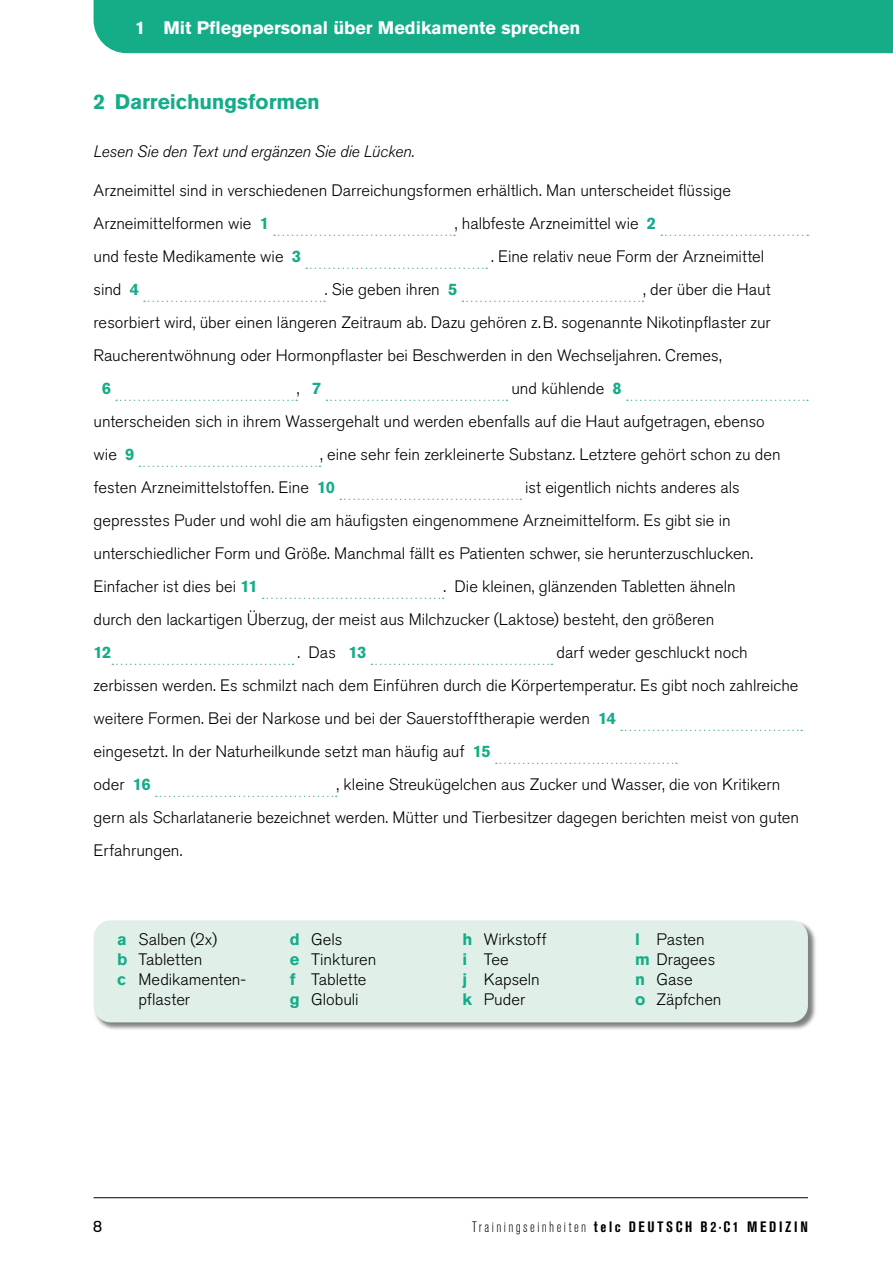
<style>
.page{position:relative;width:893px;height:1263px;background:#fff}
.page>*{position:absolute;margin:0;border:0;box-sizing:border-box;transform-origin:0 0}
.Heading_2{font:700 21px "Akzidenz Grotesk Pro";letter-spacing:-.005em;color:#14ad88}
.t1{font:700 18px "Akzidenz Grotesk Pro";color:#fff}
._11_Fließtext{font:300 16.5px/33px "Akzidenz Grotesk Pro";color:#000}
._11_Fließtext-2{font:italic 300 16.5px "Akzidenz Grotesk Pro";letter-spacing:-.005em;color:#000}
.t2{font:16.5px "Akzidenz Grotesk Pro";color:#000}
._11_Fließtext-3{font:700 16.5px "Akzidenz Grotesk Pro";color:#14ad88}
.t3{font:700 condensed 15px "Akzidenz Grotesk Pro";letter-spacing:.175em;color:#000}
.s1{font-weight:700;color:#14ad88}
.s2{font-weight:300}
</style>
<div class="page">
<div style="left:94px;top:0;width:799px;height:53px;background:#14ad88"></div>
<hr style="left:94px;top:1197px;width:714px;height:1px;background:#000">
<svg style="left:274px;top:235px;width:181px;height:1px"></svg>
<svg style="left:661px;top:235px;width:147px;height:1px"></svg>
<svg style="left:306px;top:268px;width:181px;height:1px"></svg>
<svg style="left:144px;top:301px;width:181px;height:1px"></svg>
<svg style="left:462px;top:301px;width:181px;height:1px"></svg>
<svg style="left:116px;top:400px;width:181px;height:1px"></svg>
<svg style="left:326px;top:400px;width:181px;height:1px"></svg>
<svg style="left:627px;top:400px;width:181px;height:1px"></svg>
<svg style="left:139px;top:466px;width:181px;height:1px"></svg>
<svg style="left:340px;top:499px;width:181px;height:1px"></svg>
<svg style="left:263px;top:598px;width:181px;height:1px"></svg>
<svg style="left:112px;top:664px;width:181px;height:1px"></svg>
<svg style="left:371px;top:664px;width:181px;height:1px"></svg>
<svg style="left:621px;top:730px;width:181px;height:1px"></svg>
<svg style="left:496px;top:763px;width:181px;height:1px"></svg>
<svg style="left:156px;top:796px;width:181px;height:1px"></svg>
<div style="left:94px;top:921px;width:722px;height:110px;background:#000;opacity:.5"></div>
<div style="left:94px;top:920px;width:714px;height:102px;background:#e0f0e9;border-radius:17px"></div>
<p class="t1" style="left:135px;top:16px;width:447px">1 Mit Pflegepersonal über Medikamente sprechen</p>
<p class="Heading_2" style="left:94px;top:88px;width:228px">2 Darreichungsformen</p>
<p class="_11_Fließtext-2" style="left:94px;top:141px;width:323px">Lesen Sie den Text und ergänzen Sie die Lücken.</p>
<p class="_11_Fließtext" style="left:94px;top:174px;width:639px">Arzneimittel sind in verschiedenen Darreichungsformen erhältlich. Man unterscheidet flüssige<br>Arzneimittelformen wie <span class="s1">1</span></p>
<p class="_11_Fließtext" style="left:455px;top:207px;width:203px">, halbfeste Arzneimittel wie <span class="s1">2</span></p>
<p class="_11_Fließtext" style="left:94px;top:240px;width:209px">und feste Medikamente wie <span class="s1">3</span></p>
<p class="_11_Fließtext" style="left:491px;top:240px;width:275px">. Eine relativ neue Form der Arzneimittel</p>
<p class="_11_Fließtext" style="left:94px;top:273px;width:47px">sind <span class="s1">4</span></p>
<p class="_11_Fließtext" style="left:325px;top:273px;width:134px">. Sie geben ihren <span class="s1">5</span></p>
<p class="_11_Fließtext" style="left:643px;top:273px;width:129px">, der über die Haut</p>
<p class="_11_Fließtext" style="left:94px;top:306px;width:679px">resorbiert wird, über einen längeren Zeitraum ab. Dazu gehören z.B. sogenannte Nikotinpflaster zur</p>
<p class="_11_Fließtext" style="left:94px;top:339px;width:630px">Raucherentwöhnung oder Hormonpflaster bei Beschwerden in den Wechseljahren. Cremes,</p>
<p class="_11_Fließtext-3" style="left:102px;top:378px;width:11px">6</p>
<p class="_11_Fließtext" style="left:297px;top:372px;width:26px">, <span class="s1">7</span></p>
<p class="_11_Fließtext" style="left:94px;top:372px;width:673px;text-indent:418px">und kühlende <span class="s1">8<br></span>unterscheiden sich in ihrem Wassergehalt und werden ebenfalls auf die Haut aufgetragen, ebenso wie <span class="s1">9</span></p>
<p class="_11_Fließtext" style="left:94px;top:438px;width:689px;text-indent:227px">, eine sehr fein zerkleinerte Substanz. Letztere gehört schon zu den festen Arzneimittelstoffen. Eine <span class="s1">10</span></p>
<p class="_11_Fließtext" style="left:94px;top:471px;width:661px;text-indent:432px">ist eigentlich nichts anderes als gepresstes Puder und wohl die am häufigsten eingenommene Arzneimittelform. Es gibt sie in unterschiedlicher Form und Größe. Manchmal fällt es Patienten schwer, sie herunterzuschlucken.<br>Einfacher ist dies bei <span class="s1">11</span></p>
<p class="_11_Fließtext" style="left:94px;top:570px;width:644px;text-indent:350px">. Die kleinen, glänzenden Tabletten ähneln durch den lackartigen Überzug, der meist aus Milchzucker (Laktose) besteht, den größeren<br><span class="s1">12</span></p>
<p class="_11_Fließtext" style="left:94px;top:636px;width:706px;text-indent:463px">darf weder geschluckt noch zerbissen werden. Es schmilzt nach dem Einführen durch die Körpertemperatur. Es gibt noch zahlreiche weitere Formen. Bei der Narkose und bei der Sauerstofftherapie werden <span class="s1">14<br></span>eingesetzt. In der Naturheilkunde setzt man häufig auf <span class="s1">15<br></span>oder <span class="s1">16</span></p>
<p class="_11_Fließtext" style="left:297px;top:636px;width:71px">. Das <span class="s1">13</span></p>
<p class="_11_Fließtext" style="left:94px;top:768px;width:707px;text-indent:243px">, kleine Streukügelchen aus Zucker und Wasser, die von Kritikern gern als Scharlatanerie bezeichnet werden. Mütter und Tierbesitzer dagegen berichten meist von guten<br>Erfahrungen.</p>
<p class="_11_Fließtext" style="left:117px;top:923px;width:102px"><span class="s1">a</span> Salben (2x)</p>
<p class="_11_Fließtext" style="left:117px;top:943px;width:87px"><span class="s1">b</span> Tabletten</p>
<p class="_11_Fließtext" style="left:139px;top:970px;width:109px;line-height:20px;text-indent:-21px"><span class="s1">c</span> Medikamenten&shy;pflaster</p>
<p class="_11_Fließtext" style="left:290px;top:923px;width:54px"><span class="s1">d</span> Gels</p>
<p class="_11_Fließtext" style="left:290px;top:943px;width:88px"><span class="s1">e</span> Tinkturen</p>
<p class="_11_Fließtext" style="left:290px;top:963px;width:78px"><span class="s1">f</span> Tablette</p>
<p class="_11_Fließtext" style="left:290px;top:983px;width:70px"><span class="s1">g</span> Globuli</p>
<p class="_11_Fließtext" style="left:463px;top:923px;width:86px"><span class="s1">h</span> Wirkstoff</p>
<p class="_11_Fließtext" style="left:463px;top:943px;width:48px"><span class="s1">i</span> Tee</p>
<p class="_11_Fließtext" style="left:463px;top:963px;width:79px"><span class="s1">j</span> Kapseln</p>
<p class="_11_Fließtext" style="left:463px;top:983px;width:64px"><span class="s1">k</span> Puder</p>
<p class="_11_Fließtext" style="left:635px;top:923px;width:71px"><span class="s1">l</span> Pasten</p>
<p class="_11_Fließtext" style="left:635px;top:943px;width:82px"><span class="s1">m</span> Dragees</p>
<p class="_11_Fließtext" style="left:635px;top:963px;width:59px"><span class="s1">n</span> Gase</p>
<p class="_11_Fließtext" style="left:635px;top:983px;width:88px"><span class="s1">o</span> Zäpfchen</p>
<p class="t2" style="left:93px;top:1215px;width:11px">8</p>
<p class="t3" style="left:472px;top:1217px;width:337px"><span class="s2">Trainingseinheiten</span> telc DEUTSCH B2·C1 MEDIZIN</p>
</div>
